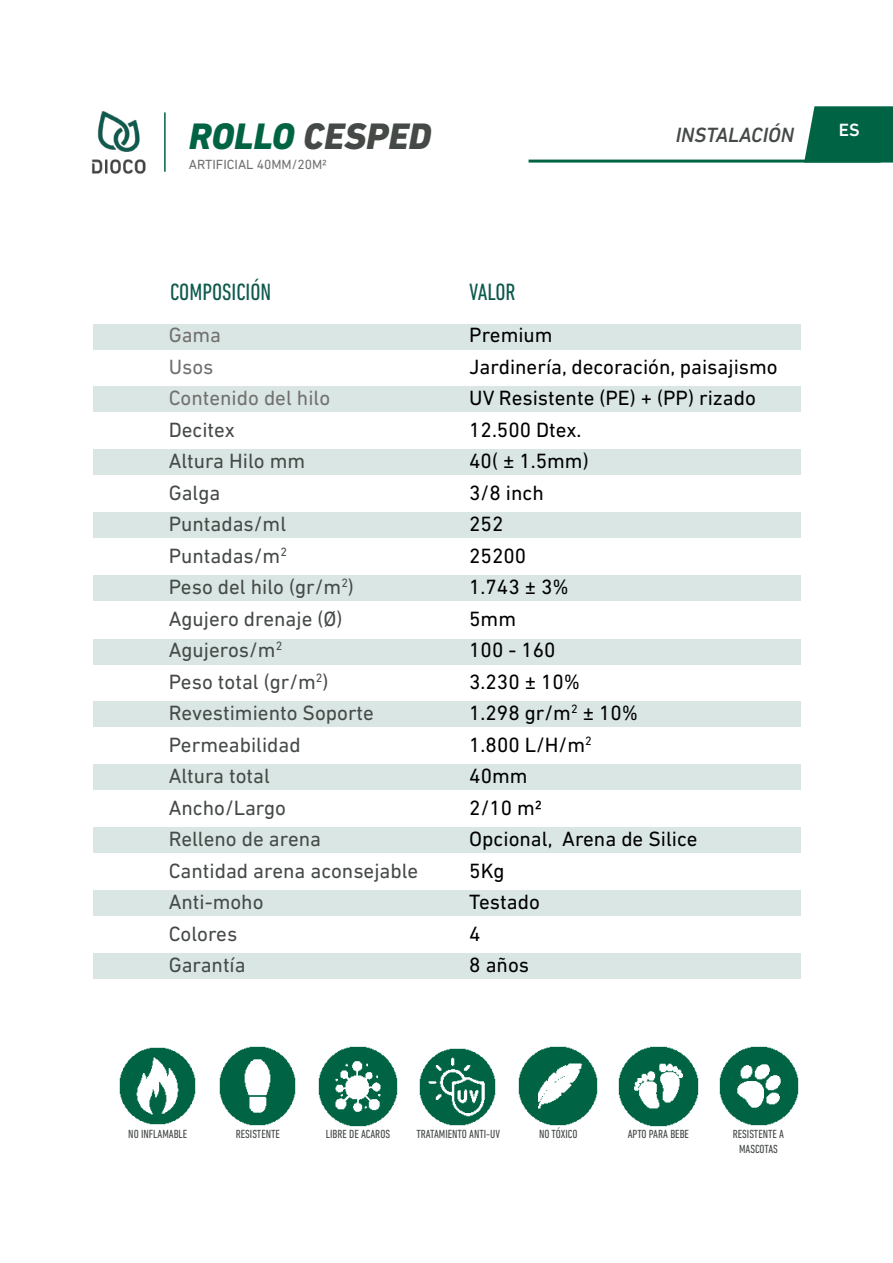
<style>
.page{position:relative;width:893px;height:1263px;background:#fff}
.page>*{position:absolute;margin:0;border:0;box-sizing:border-box;transform-origin:0 0}
.t1{font:italic 800 37.5px "DIN Next LT Pro";color:#454a47}
.t2{font:condensed 24px "DIN Next LT Pro";color:#0d594d}
.t3{font:21px/31.5px "DIN Next LT Pro";color:#454a47}
.t4{font:21px/31.5px "DIN Next LT Pro";color:#000}
.t5{font:21px/31.5px "DIN Next LT Pro";color:#71706f}
.t6{font:italic 500 21px "DIN Next LT Pro";color:#454a47}
.t7{font:500 18px "DIN Next LT Pro";color:#fff}
.t8{font:13.5px "DIN Next LT Pro";color:#71706f}
.t9{font:condensed 12px/14.4px "DIN Next LT Pro";color:#454a47;text-align:center}
.s1{color:#006444}
</style>
<div class="page">
<img style="left:91px;top:110px;width:55px;height:64px">
<hr style="left:164px;top:112px;width:2px;height:60px;background:#006444">
<hr style="left:529px;top:160px;width:352px;height:3px;background:#006444">
<svg style="left:804px;top:106px;width:89px;height:57px"></svg>
<div style="left:94px;top:324px;width:707px;height:25px;background:#dae6e4"></div>
<div style="left:94px;top:450px;width:707px;height:25px;background:#dae6e4"></div>
<div style="left:94px;top:575px;width:707px;height:25px;background:#dae6e4"></div>
<div style="left:94px;top:702px;width:707px;height:25px;background:#dae6e4"></div>
<div style="left:94px;top:827px;width:707px;height:25px;background:#dae6e4"></div>
<div style="left:94px;top:387px;width:707px;height:25px;background:#dae6e4"></div>
<div style="left:94px;top:512px;width:707px;height:25px;background:#dae6e4"></div>
<div style="left:94px;top:639px;width:707px;height:25px;background:#dae6e4"></div>
<div style="left:94px;top:764px;width:707px;height:25px;background:#dae6e4"></div>
<div style="left:94px;top:890px;width:707px;height:25px;background:#dae6e4"></div>
<div style="left:94px;top:953px;width:707px;height:25px;background:#dae6e4"></div>
<img style="left:120px;top:1048px;width:76px;height:76px">
<img style="left:719px;top:1046px;width:79px;height:80px">
<img style="left:618px;top:1046px;width:81px;height:80px">
<img style="left:518px;top:1046px;width:80px;height:80px">
<img style="left:419px;top:1048px;width:77px;height:77px">
<img style="left:318px;top:1047px;width:80px;height:79px">
<img style="left:219px;top:1046px;width:76px;height:80px">
<h1 class="t1" style="left:189px;top:114px;width:244px"><span class="s1">ROLLO</span> CESPED</h1>
<p class="t8" style="left:189px;top:157px;width:140px">ARTIFICIAL 40MM/20M2</p>
<p class="t2" style="left:170px;top:278px;width:103px">COMPOSICIÓN</p>
<p class="t2" style="left:469px;top:278px;width:48px">VALOR</p>
<p class="t6" style="left:676px;top:123px;width:119px">INSTALACIÓN</p>
<p class="t7" style="left:839px;top:120px;width:22px">ES</p>
<p class="t5" style="left:169px;top:319px;width:163px">Gama<br>Usos<br>Contenido del hilo</p>
<p class="t3" style="left:169px;top:413px;width:251px">Decitex<br>Altura Hilo mm<br>Galga<br>Puntadas/ml<br>Puntadas/m<sup>2<br></sup>Peso del hilo (gr/m<sup>2</sup>)<br>Agujero drenaje (Ø)<br>Agujeros/m<sup>2<br></sup>Peso total (gr/m<sup>2</sup>)<br>Revestimiento Soporte<br>Permeabilidad<br>Altura total<br>Ancho/Largo<br>Relleno de arena<br>Cantidad arena aconsejable<br>Anti-moho<br>Colores<br>Garantía</p>
<p class="t4" style="left:469px;top:319px;width:310px">Premium<br>Jardinería, decoración, paisajismo<br>UV Resistente (PE) + (PP) rizado<br>12.500 Dtex.<br>40( ± 1.5mm)<br>3/8 inch<br>252<br>25200<br>1.743 ± 3%<br>5mm<br>100 - 160<br>3.230 ± 10%<br>1.298 gr/m<sup>2</sup> ± 10%<br>1.800 L/H/m<sup>2<br></sup>40mm<br>2/10 m2<br>Opcional, Arena de Silice<br>5Kg<br>Testado<br>4<br>8 años</p>
<p class="t9" style="left:128px;top:1127px;width:61px">NO INFLAMABLE</p>
<p class="t9" style="left:236px;top:1127px;width:46px">RESISTENTE</p>
<p class="t9" style="left:326px;top:1127px;width:66px">LIBRE DE ACAROS</p>
<p class="t9" style="left:416px;top:1127px;width:85px">TRATAMIENTO ANTI-UV</p>
<p class="t9" style="left:539px;top:1127px;width:40px">NO TÓXICO</p>
<p class="t9" style="left:628px;top:1127px;width:63px">APTO PARA BEBE</p>
<p class="t9" style="left:733px;top:1127px;width:53px">RESISTENTE A<br>MASCOTAS</p>
</div>
